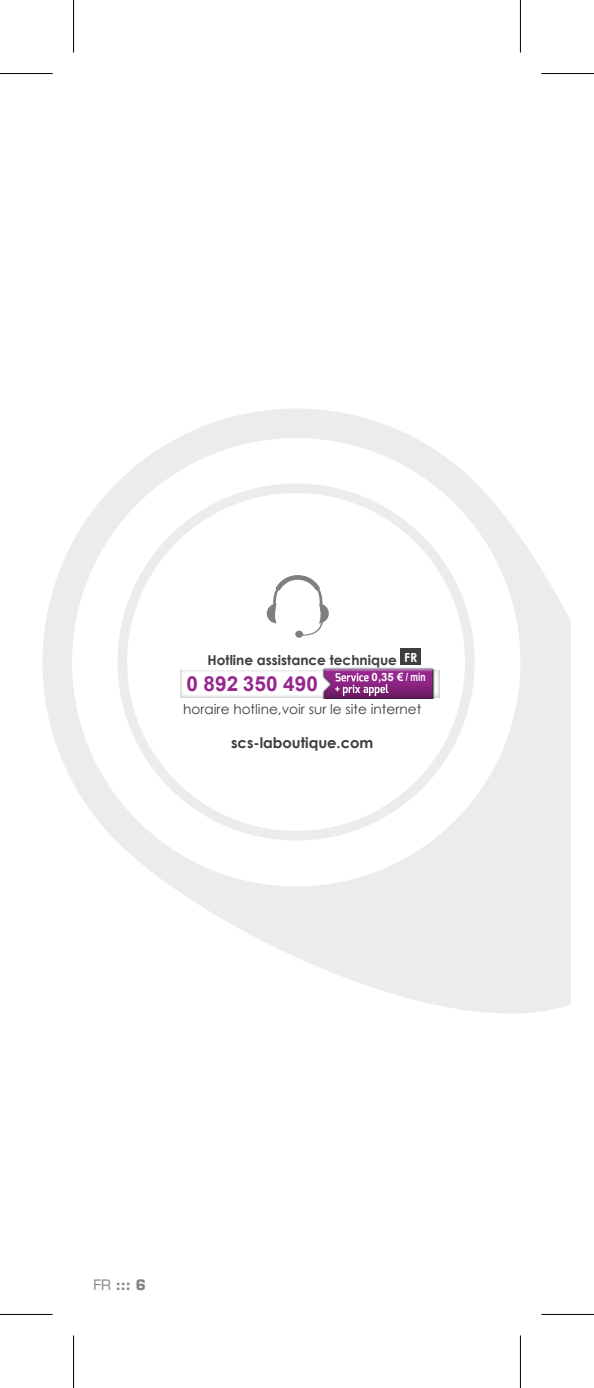
<style>
.page{position:relative;width:594px;height:1388px;background:#fff}
.page>*{position:absolute;margin:0;border:0;box-sizing:border-box;transform-origin:0 0}
.t1{font:700 20.65px "Arial";color:#96288f}
.t2{font:700 14.7px "Century Gothic";color:#3e3e3f}
.t3{font:700 14px "Eurostile";color:#808285}
.t4{font:13.65px "Century Gothic";color:#3e3e3f}
.t5{font:700 13.65px "Century Gothic";color:#3e3e3f}
.t6{font:700 12.6px "Century Gothic";color:#fff}
.t7{font:700 11.55px "Arial";color:#fff}
.s1{font-weight:400}
</style>
<div class="page">
<svg style="left:43px;top:409px;width:527px;height:605px"></svg>
<svg style="left:100px;top:466px;width:392px;height:391px"></svg>
<svg style="left:163px;top:529px;width:265px;height:265px"></svg>
<div style="left:171px;top:526px;width:257px;height:267px;background:#fff;border-radius:50%"></div>
<div style="left:400px;top:648px;width:21px;height:17px;background:#3e3e3f"></div>
<div style="left:180px;top:669px;width:259px;height:28px;background:#fff"></div>
<img style="left:321px;top:667px;width:114px;height:32px">
<svg style="left:324px;top:669px;width:108px;height:29px;background:#953f8d"></svg>
<svg style="left:0;top:1314px;width:52px;height:1px"></svg>
<svg style="left:541px;top:1314px;width:52px;height:1px"></svg>
<div style="left:71px;top:0;width:5px;height:53px;background:#f6f6f6"></div>
<div style="left:71px;top:1335px;width:5px;height:52px;background:#f6f6f6"></div>
<hr style="left:0;top:73px;width:52px;height:1px;background:#000">
<hr style="left:541px;top:73px;width:52px;height:1px;background:#000">
<hr style="left:0;top:1313px;width:52px;height:1px;background:#000">
<hr style="left:541px;top:1313px;width:52px;height:1px;background:#000">
<hr style="left:73px;top:0;width:1px;height:53px;background:#000">
<hr style="left:73px;top:1335px;width:1px;height:52px;background:#000">
<hr style="left:519px;top:0;width:2px;height:53px;background:#000">
<hr style="left:519px;top:1335px;width:2px;height:52px;background:#000">
<p class="t6" style="left:404px;top:647px;width:15px">FR</p>
<p class="t5" style="left:207px;top:649px;width:191px">Hotline assistance technique</p>
<p class="t4" style="left:183px;top:699px;width:239px">horaire hotline,voir sur le site internet</p>
<p class="t2" style="left:231px;top:731px;width:144px">scs-laboutique.com</p>
<h1 class="t1" style="left:186px;top:670px;width:133px">0 892 350 490</h1>
<p class="t7" style="left:371px;top:669px;width:56px">0,35 € / min</p>
<p class="t3" style="left:93px;top:1275px;width:54px"><span class="s1">FR</span> ::: 6</p>
</div>
